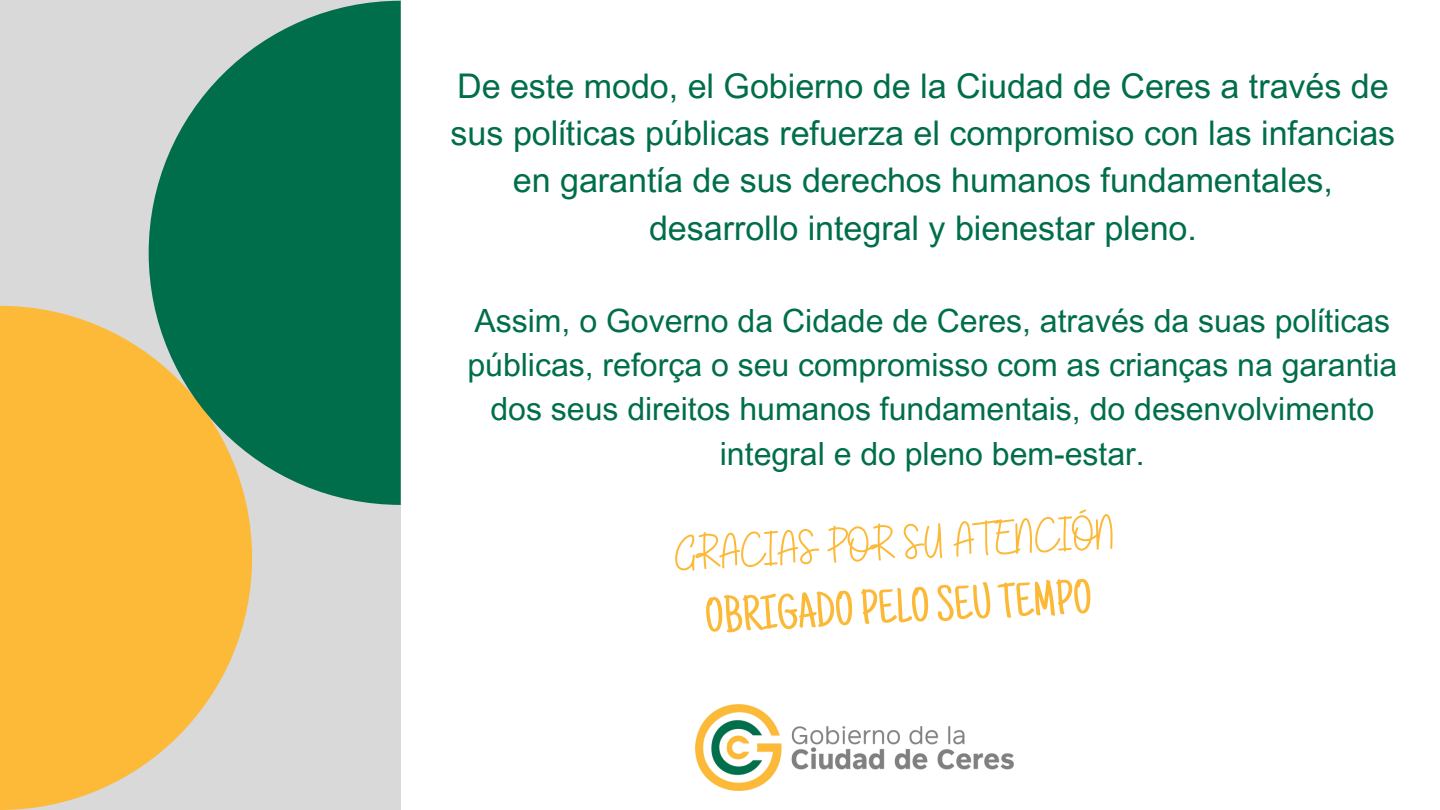
<style>
.page{position:relative;width:1440px;height:810px;background:#fff}
.page>*{position:absolute;margin:0;border:0;box-sizing:border-box;transform-origin:0 0}
.t1{font:49.2px/62.5px "Buffalo";color:#fcb937;text-align:center}
.t2{font:34px/47.2px "Arial MT Pro";color:#006e4b;text-align:center}
.t3{font:32px/44.2px "Arial MT Pro";color:#006e4b;text-align:center}
.s1{font-family:"Just Another Hand"}
</style>
<div class="page">
<div style="left:0;top:0;width:401px;height:810px;background:#d9d9d9"></div>
<svg style="left:0;top:306px;width:252px;height:504px;background:#f6be50"></svg>
<svg style="left:149px;top:1px;width:252px;height:504px;background:#31825d"></svg>
<img style="left:696px;top:705px;width:318px;height:85px">
<h1 class="t2" style="left:451px;top:67px;width:946px">De este modo, el Gobierno de la Ciudad de Ceres a través de sus políticas públicas refuerza el compromiso con las infancias en garantía de sus derechos humanos fundamentales, desarrollo integral y bienestar pleno.</h1>
<p class="t3" style="left:467px;top:303px;width:931px">Assim, o Governo da Cidade de Ceres, através da suas políticas públicas, reforça o seu compromisso com as crianças na garantia dos seus direitos humanos fundamentais, do desenvolvimento integral e do pleno bem-estar.</p>
<p class="t1" style="left:673px;top:525px;width:443px;rotate:-3deg">GRACIAS POR SU ATENCIÓN<br><span class="s1">OBRIGADOPELOSEU TEMPO</span></p>
</div>
